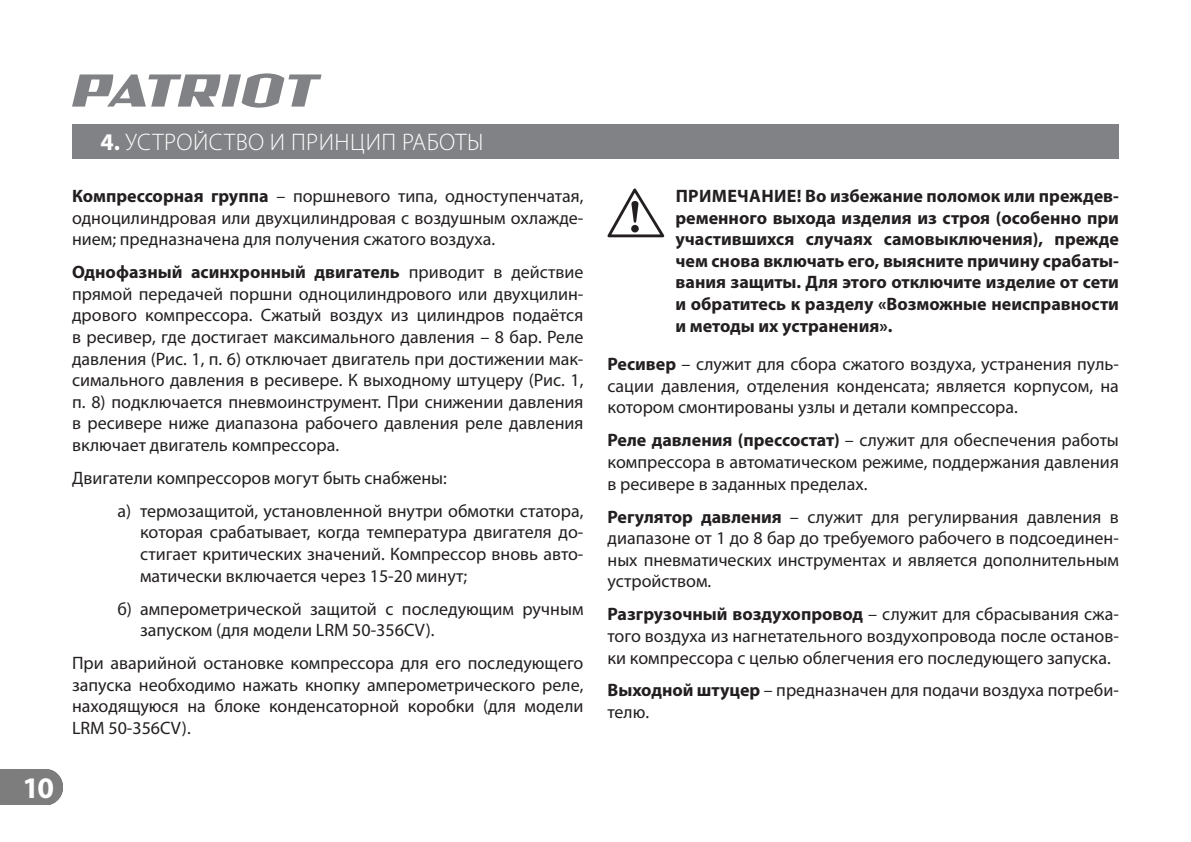
<style>
.page{position:relative;width:1191px;height:842px;background:#fff}
.page>*{position:absolute;margin:0;border:0;box-sizing:border-box;transform-origin:0 0}
.t1{font:700 30px "Myriad Pro";color:#fff}
.t2{font:300 24px "Myriad Pro";letter-spacing:.02em;color:#fff}
.t3{font:18px/21.6px "Myriad Pro";color:#231f20;text-align:justify}
.t4{font:700 18px/21.6px "Myriad Pro";color:#231f20;text-align:justify}
.s1{font-weight:700}
</style>
<div class="page">
<div style="left:0;top:770px;width:62px;height:35px;background:#7d7d7d"></div>
<svg style="left:72px;top:73px;width:249px;height:35px"></svg>
<svg style="left:607px;top:188px;width:57px;height:49px"></svg>
<div style="left:72px;top:124px;width:1047px;height:34px;background:#808285"></div>
<h1 class="t1" style="left:22px;top:773px;width:33px">10</h1>
<h2 class="t2" style="left:100px;top:131px;width:385px"><span class="s1">4.</span> УСТРОЙСТВО И ПРИНЦИП РАБОТЫ</h2>
<p class="t3" style="left:72px;top:186px;width:513px"><span class="s1">Компрессорная группа</span> – поршневого типа, одноступенчатая, одноцилиндровая или двухцилиндровая с воздушным охлажде&shy;нием; предназначена для получения сжатого воздуха.</p>
<p class="t3" style="left:72px;top:262px;width:513px"><span class="s1">Однофазный асинхронный двигатель</span> приводит в действие прямой передачей поршни одноцилиндрового или двухцилин&shy;дрового компрессора. Сжатый воздух из цилиндров подаётся в ресивер, где достигает максимального давления – 8 бар. Реле давления (Рис. 1, п. 6) отключает двигатель при достижении мак&shy;симального давления в ресивере. К выходному штуцеру (Рис. 1, п. 8) подключается пневмоинструмент. При снижении давления в ресивере ниже диапазона рабочего давления реле давления включает двигатель компрессора.</p>
<p class="t3" style="left:117px;top:462px;width:467px;line-height:33px;text-indent:-45px">Двигатели компрессоров могут быть снабжены:<br>а) термозащитой, установленной внутри обмотки статора,</p>
<p class="t3" style="left:140px;top:522px;width:445px">которая срабатывает, когда температура двигателя до&shy;стигает критических значений. Компрессор вновь авто&shy;матически включается через 15-20 минут;</p>
<p class="t3" style="left:140px;top:598px;width:445px;text-indent:-23px">б) амперометрической защитой с последующим ручным запуском (для модели LRM 50-356CV).</p>
<p class="t3" style="left:72px;top:653px;width:513px">При аварийной остановке компрессора для его последующего запуска необходимо нажать кнопку амперометрического реле, находящуюся на блоке конденсаторной коробки (для модели LRM 50-356CV).</p>
<p class="t4" style="left:675px;top:186px;width:445px">ПРИМЕЧАНИЕ! Во избежание поломок или преждев&shy;ременного выхода изделия из строя (особенно при участившихся случаях самовыключения), прежде чем снова включать его, выясните причину срабаты&shy;вания защиты. Для этого отключите изделие от сети и обратитесь к разделу «Возможные неисправности и методы их устранения».</p>
<p class="t3" style="left:607px;top:354px;width:513px"><span class="s1">Ресивер</span> – служит для сбора сжатого воздуха, устранения пуль&shy;сации давления, отделения конденсата; является корпусом, на котором смонтированы узлы и детали компрессора.</p>
<p class="t3" style="left:607px;top:430px;width:513px"><span class="s1">Реле давления (прессостат)</span> – служит для обеспечения работы компрессора в автоматическом режиме, поддержания давления в ресивере в заданных пределах.</p>
<p class="t3" style="left:607px;top:506px;width:513px"><span class="s1">Регулятор давления</span> – служит для регулирвания давления в диапазоне от 1 до 8 бар до требуемого рабочего в подсоединен&shy;ных пневматических инструментах и является дополнительным устройством.</p>
<p class="t3" style="left:607px;top:604px;width:513px"><span class="s1">Разгрузочный воздухопровод</span> – служит для сбрасывания сжа&shy;того воздуха из нагнетательного воздухопровода после останов&shy;ки компрессора с целью облегчения его последующего запуска.</p>
<p class="t3" style="left:607px;top:680px;width:513px"><span class="s1">Выходной штуцер</span> – предназначен для подачи воздуха потреби&shy;телю.</p>
</div>
